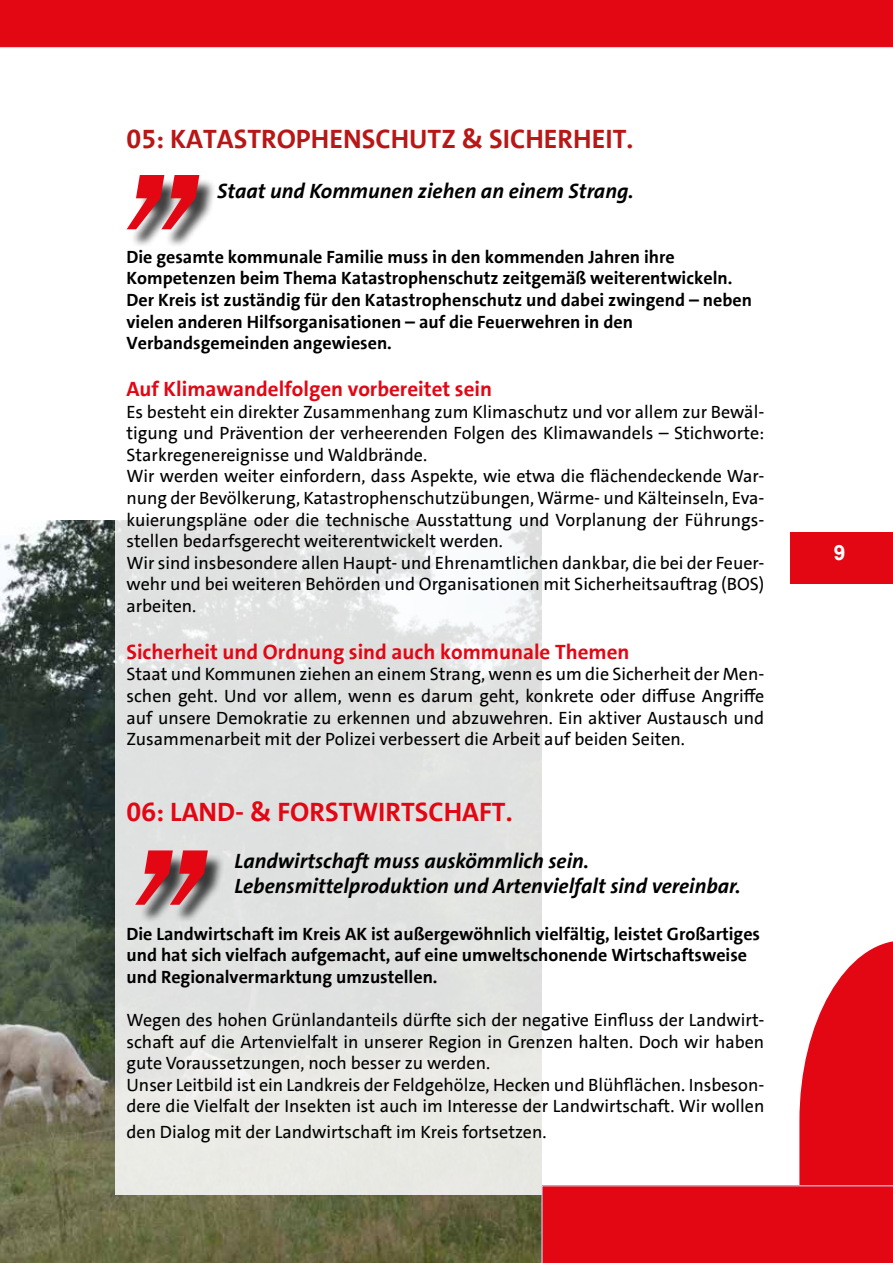
<style>
.page{position:relative;width:893px;height:1263px;background:#fff}
.page>*{position:absolute;margin:0;border:0;box-sizing:border-box;transform-origin:0 0}
.t1{font:italic 255px "Franklin Gothic";color:#e30613}
.t2{font:700 27px "SPD The Sans";color:#b91616}
.t3{font:700 27px "SPD The Sans";color:#e30613}
.t4{font:italic 700 21px/25.2px "SPD The Sans";color:#000}
.t5{font:700 21px "SPD The Sans";color:#e30613}
.t6{font:700 21px "Arial";color:#fff}
.t7{font:18px/21.6px "SPD The Sans";color:#000}
.t8{font:700 18px/21.6px "SPD The Sans";color:#000}
</style>
<div class="page">
<img style="left:0;top:520px;width:541px;height:743px">
<div style="left:0;top:0;width:893px;height:48px;background:#e30613"></div>
<div style="left:791px;top:531px;width:102px;height:52px;background:#e30613"></div>
<svg style="left:115px;top:520px;width:427px;height:675px;background:#e3e4e3"></svg>
<svg style="left:541px;top:940px;width:352px;height:323px"></svg>
<div style="left:130px;top:178px;width:87px;height:70px;background:#000;opacity:.75"></div>
<div style="left:138px;top:853px;width:88px;height:70px;background:#000;opacity:.75"></div>
<h2 class="t2" style="left:126px;top:121px;width:508px">05: KATASTROPHENSCHUTZ &amp; SICHERHEIT.</h2>
<p class="t4" style="left:217px;top:178px;width:418px">Staat und Kommunen ziehen an einem Strang.</p>
<h1 class="t1" style="left:129px;top:-47px;width:97px">„</h1>
<p class="t8" style="left:126px;top:246px;width:627px">Die gesamte kommunale Familie muss in den kommenden Jahren ihre Kompetenzen beim Thema Katastrophenschutz zeitgemäß weiterentwickeln.<br>Der Kreis ist zuständig für den Katastrophenschutz und dabei zwingend – neben vielen anderen Hilfsorganisationen – auf die Feuerwehren in den Verbandsgemeinden angewiesen.</p>
<p class="t5" style="left:126px;top:375px;width:367px">Auf Klimawandelfolgen vorbereitet sein</p>
<p class="t7" style="left:126px;top:401px;width:639px">Es besteht ein direkter Zusammenhang zum Klimaschutz und vor allem zur Bewäl&shy;tigung und Prävention der verheerenden Folgen des Klimawandels – Stichworte:<br>Starkregenereignisse und Waldbrände.<br>Wir werden weiter einfordern, dass Aspekte, wie etwa die flächendeckende War&shy;nung der Bevölkerung, Katastrophenschutzübungen, Wärme- und Kälteinseln, Eva&shy;kuierungspläne oder die technische Ausstattung und Vorplanung der Führungs&shy;stellen bedarfsgerecht weiterentwickelt werden.<br>Wir sind insbesondere allen Haupt- und Ehrenamtlichen dankbar, die bei der Feuer&shy;wehr und bei weiteren Behörden und Organisationen mit Sicherheitsauftrag (BOS) arbeiten.</p>
<p class="t5" style="left:126px;top:638px;width:504px">Sicherheit und Ordnung sind auch kommunale Themen</p>
<p class="t7" style="left:126px;top:664px;width:639px;text-align:justify">Staat und Kommunen ziehen an einem Strang, wenn es um die Sicherheit der Men&shy;schen geht. Und vor allem, wenn es darum geht, konkrete oder diffuse Angriffe auf unsere Demokratie zu erkennen und abzuwehren. Ein aktiver Austausch und Zusammenarbeit mit der Polizei verbessert die Arbeit auf beiden Seiten.</p>
<h2 class="t3" style="left:126px;top:794px;width:388px">06: LAND- &amp; FORSTWIRTSCHAFT.</h2>
<p class="t4" style="left:234px;top:848px;width:508px">Landwirtschaft muss auskömmlich sein.<br>Lebensmittelproduktion und Artenvielfalt sind vereinbar.</p>
<p class="t8" style="left:126px;top:923px;width:635px">Die Landwirtschaft im Kreis AK ist außergewöhnlich vielfältig, leistet Großartiges und hat sich vielfach aufgemacht, auf eine umweltschonende Wirtschaftsweise und Regionalvermarktung umzustellen.</p>
<p class="t7" style="left:126px;top:1009px;width:639px">Wegen des hohen Grünlandanteils dürfte sich der negative Einfluss der Landwirt&shy;schaft auf die Artenvielfalt in unserer Region in Grenzen halten. Doch wir haben gute Voraussetzungen, noch besser zu werden.<br>Unser Leitbild ist ein Landkreis der Feldgehölze, Hecken und Blühflächen. Insbeson&shy;dere die Vielfalt der Insekten ist auch im Interesse der Landwirtschaft. Wir wollen</p>
<p class="t7" style="left:126px;top:1121px;width:422px">den Dialog mit der Landwirtschaft im Kreis fortsetzen.</p>
<h1 class="t1" style="left:137px;top:629px;width:97px">„</h1>
<p class="t6" style="left:834px;top:538px;width:13px">9</p>
</div>
